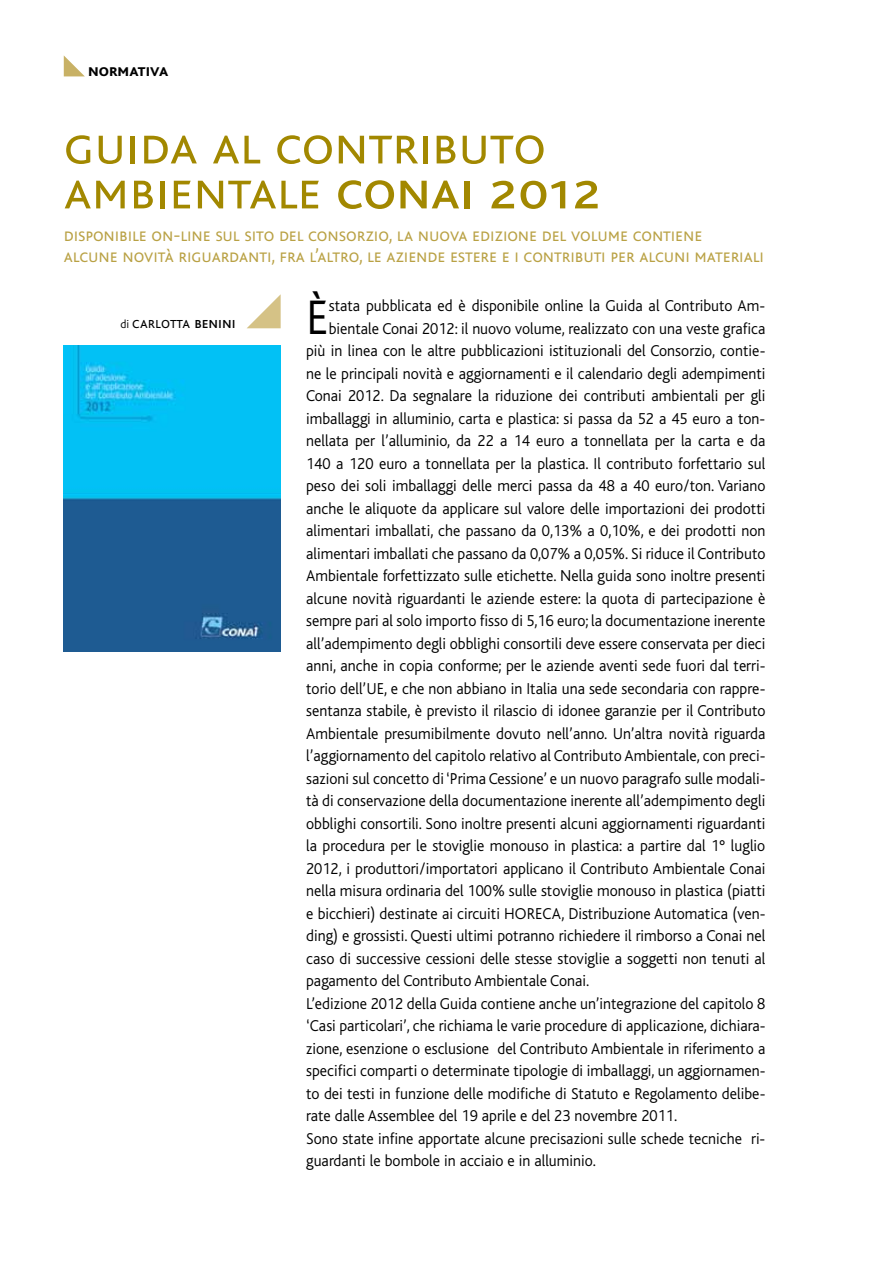
<style>
.page{position:relative;width:893px;height:1263px;background:#fff}
.page>*{position:absolute;margin:0;border:0;box-sizing:border-box;transform-origin:0 0}
.t1{font:300 57px/45px "Bliss Caps";letter-spacing:-.005em;color:#a28800;scale:1.05 1}
.t2{font:300 50.7px "Bliss";color:#000;scale:.96 1}
.t3{font:300 19.5px/21px "Bliss Caps";letter-spacing:-.005em;color:#b9a144}
.t4{font:700 18px "Bliss Caps";color:#000}
.t5{font:300 16.5px "Bliss";color:#000;scale:.96 1}
.t6{font:300 16.5px "Bliss Caps";color:#000}
.s1{font-weight:400}
.s2{font-family:"Bliss";font-size:12px}
</style>
<div class="page">
<svg style="left:64px;top:56px;width:21px;height:20px"></svg>
<img style="left:64px;top:345px;width:216px;height:306px">
<svg style="left:247px;top:294px;width:34px;height:34px"></svg>
<p class="t4" style="left:88px;top:61px;width:82px">normativa</p>
<h1 class="t1" style="left:64px;top:123px;width:514px">guida al contributo ambientale <span class="s1">conai 2012</span></h1>
<p class="t3" style="left:64px;top:225px;width:701px">disponibile on-line sul sito del consorzio, la nuova edizione del volume contiene<br>alcune novità riguardanti, fra l’altro, le aziende estere e i contributi per alcuni materiali</p>
<p class="t6" style="left:120px;top:314px;width:117px"><span class="s2">di</span> carlotta <span class="s1">benini</span></p>
<h2 class="t2" style="left:306px;top:290px;width:25px">è</h2>
<p class="t5" style="left:329px;top:297px;width:456px">stata pubblicata ed è disponibile online la Guida al Contributo Am-</p>
<p class="t5" style="left:329px;top:320px;width:456px">bientale Conai 2012: il nuovo volume, realizzato con una veste grafica</p>
<p class="t5" style="left:306px;top:342px;width:480px">più in linea con le altre pubblicazioni istituzionali del Consorzio, contie-</p>
<p class="t5" style="left:306px;top:365px;width:480px">ne le principali novità e aggiornamenti e il calendario degli adempimenti</p>
<p class="t5" style="left:306px;top:387px;width:480px">Conai 2012. Da segnalare la riduzione dei contributi ambientali per gli</p>
<p class="t5" style="left:306px;top:410px;width:480px">imballaggi in alluminio, carta e plastica: si passa da 52 a 45 euro a ton-</p>
<p class="t5" style="left:306px;top:432px;width:480px">nellata per l’alluminio, da 22 a 14 euro a tonnellata per la carta e da</p>
<p class="t5" style="left:306px;top:455px;width:480px">140 a 120 euro a tonnellata per la plastica. Il contributo forfettario sul</p>
<p class="t5" style="left:306px;top:477px;width:480px">peso dei soli imballaggi delle merci passa da 48 a 40 euro/ton. Variano</p>
<p class="t5" style="left:306px;top:500px;width:480px">anche le aliquote da applicare sul valore delle importazioni dei prodotti</p>
<p class="t5" style="left:306px;top:522px;width:480px">alimentari imballati, che passano da 0,13% a 0,10%, e dei prodotti non</p>
<p class="t5" style="left:306px;top:545px;width:480px">alimentari imballati che passano da 0,07% a 0,05%. Si riduce il Contributo</p>
<p class="t5" style="left:306px;top:567px;width:480px">Ambientale forfettizzato sulle etichette. Nella guida sono inoltre presenti</p>
<p class="t5" style="left:306px;top:590px;width:480px">alcune novità riguardanti le aziende estere: la quota di partecipazione è</p>
<p class="t5" style="left:306px;top:612px;width:480px">sempre pari al solo importo fisso di 5,16 euro; la documentazione inerente</p>
<p class="t5" style="left:306px;top:635px;width:480px">all’adempimento degli obblighi consortili deve essere conservata per dieci</p>
<p class="t5" style="left:306px;top:657px;width:480px">anni, anche in copia conforme; per le aziende aventi sede fuori dal terri-</p>
<p class="t5" style="left:306px;top:680px;width:480px">torio dell’UE, e che non abbiano in Italia una sede secondaria con rappre-</p>
<p class="t5" style="left:306px;top:702px;width:480px">sentanza stabile, è previsto il rilascio di idonee garanzie per il Contributo</p>
<p class="t5" style="left:306px;top:725px;width:480px">Ambientale presumibilmente dovuto nell’anno. Un’altra novità riguarda</p>
<p class="t5" style="left:306px;top:747px;width:480px">l’aggiornamento del capitolo relativo al Contributo Ambientale, con preci-</p>
<p class="t5" style="left:306px;top:770px;width:480px">sazioni sul concetto di ‘Prima Cessione’ e un nuovo paragrafo sulle modali-</p>
<p class="t5" style="left:306px;top:792px;width:480px">tà di conservazione della documentazione inerente all’adempimento degli</p>
<p class="t5" style="left:306px;top:815px;width:480px">obblighi consortili. Sono inoltre presenti alcuni aggiornamenti riguardanti</p>
<p class="t5" style="left:306px;top:837px;width:480px">la procedura per le stoviglie monouso in plastica: a partire dal 1° luglio</p>
<p class="t5" style="left:306px;top:860px;width:480px">2012, i produttori/importatori applicano il Contributo Ambientale Conai</p>
<p class="t5" style="left:306px;top:882px;width:480px">nella misura ordinaria del 100% sulle stoviglie monouso in plastica (piatti</p>
<p class="t5" style="left:306px;top:905px;width:480px">e bicchieri) destinate ai circuiti HORECA, Distribuzione Automatica (ven-</p>
<p class="t5" style="left:306px;top:927px;width:480px">ding) e grossisti. Questi ultimi potranno richiedere il rimborso a Conai nel</p>
<p class="t5" style="left:306px;top:950px;width:480px">caso di successive cessioni delle stesse stoviglie a soggetti non tenuti al</p>
<p class="t5" style="left:306px;top:972px;width:296px">pagamento del Contributo Ambientale Conai.</p>
<p class="t5" style="left:306px;top:995px;width:480px">L’edizione 2012 della Guida contiene anche un’integrazione del capitolo 8</p>
<p class="t5" style="left:306px;top:1017px;width:480px">‘Casi particolari’, che richiama le varie procedure di applicazione, dichiara-</p>
<p class="t5" style="left:306px;top:1040px;width:480px">zione, esenzione o esclusione del Contributo Ambientale in riferimento a</p>
<p class="t5" style="left:306px;top:1062px;width:480px">specifici comparti o determinate tipologie di imballaggi, un aggiornamen-</p>
<p class="t5" style="left:306px;top:1085px;width:480px">to dei testi in funzione delle modifiche di Statuto e Regolamento delibe-</p>
<p class="t5" style="left:306px;top:1107px;width:388px">rate dalle Assemblee del 19 aprile e del 23 novembre 2011.</p>
<p class="t5" style="left:306px;top:1130px;width:480px">Sono state infine apportate alcune precisazioni sulle schede tecniche ri-</p>
<p class="t5" style="left:306px;top:1152px;width:303px">guardanti le bombole in acciaio e in alluminio.</p>
</div>
